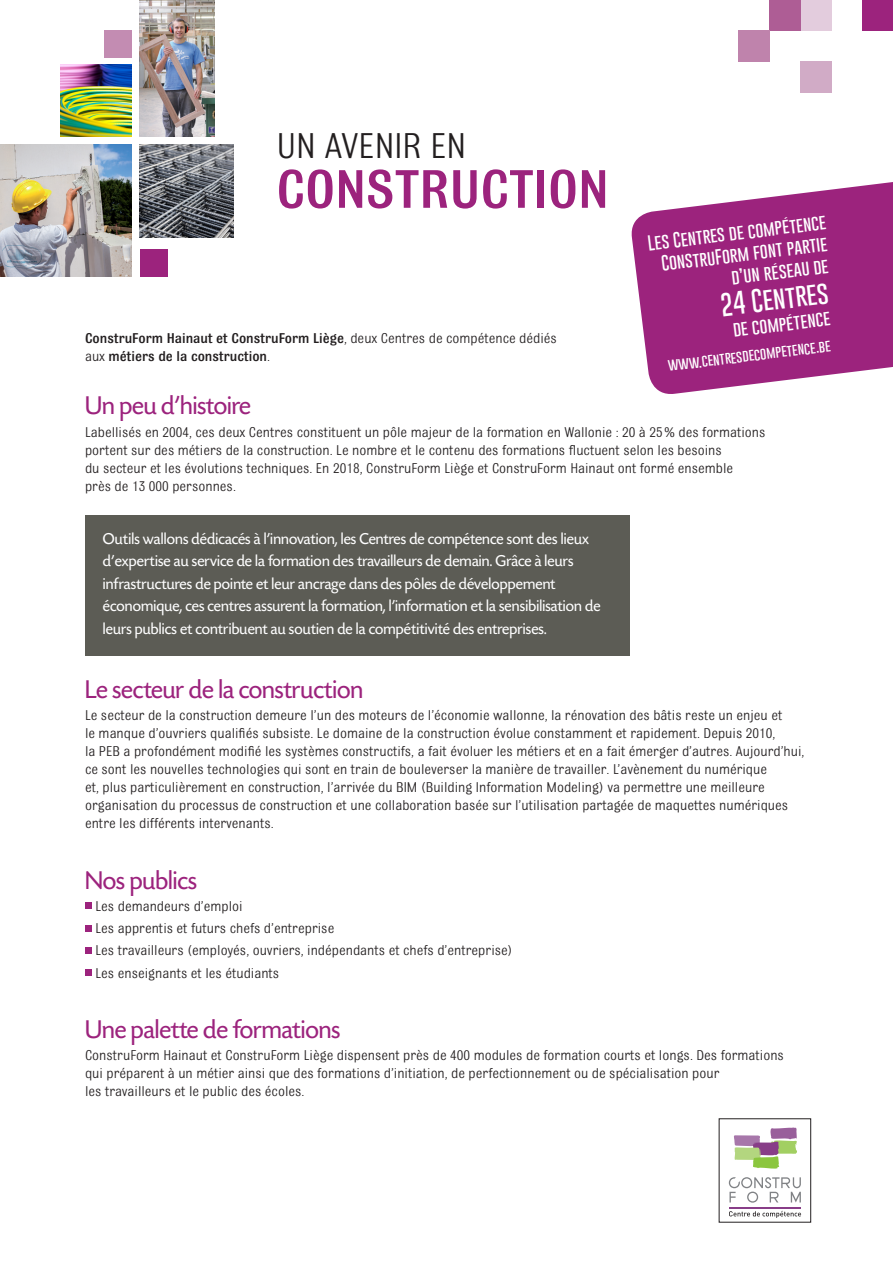
<style>
.page{position:relative;width:893px;height:1263px;background:#fff}
.page>*{position:absolute;margin:0;border:0;box-sizing:border-box;transform-origin:0 0}
.t1{font:500 57.3px "Bulldog";color:#9c237d}
.t2{font:37.95px "Bulldog";color:#231f20}
.t3{font:27px "Sh Today";color:#9c237d}
.t4{font:100 24.75px "Gobold";color:#fff}
.t5{font:16.5px/22.5px "Sh Today";letter-spacing:.01em;color:#fff}
.t6{font:100 16.5px/21.9px "Gobold";color:#fff;text-align:right}
.t7{font:15px/18px "Bulldog";color:#231f20}
.t8{font:500 15px/18px "Bulldog";color:#231f20}
.t9{font:100 13.05px "Gobold";color:#fff}
.s1{font-weight:400}
</style>
<div class="page">
<div style="left:800px;top:0;width:31px;height:31px;background:#e3ccdd"></div>
<div style="left:800px;top:62px;width:31px;height:31px;background:#d1abc6"></div>
<div style="left:769px;top:0;width:31px;height:31px;background:#ae5d95"></div>
<div style="left:738px;top:31px;width:31px;height:31px;background:#bf83ac"></div>
<div style="left:862px;top:0;width:31px;height:31px;background:#9c237d"></div>
<div style="left:105px;top:30px;width:27px;height:27px;background:#c38cb2"></div>
<div style="left:140px;top:249px;width:27px;height:27px;background:#9c237d"></div>
<div style="left:85px;top:902px;width:7px;height:7px;background:#9c237d"></div>
<div style="left:85px;top:925px;width:7px;height:6px;background:#9c237d"></div>
<div style="left:85px;top:947px;width:7px;height:7px;background:#9c237d"></div>
<div style="left:85px;top:969px;width:7px;height:7px;background:#9c237d"></div>
<div style="left:85px;top:515px;width:544px;height:140px;background:#5c5c55"></div>
<svg style="left:631px;top:182px;width:262px;height:212px;fill:#9c237d"></svg>
<svg style="left:729px;top:1177px;width:72px;height:26px"></svg>
<hr style="left:729px;top:1207px;width:72px;height:1px;background:#883e88">
<svg style="left:734px;top:1127px;width:63px;height:42px"></svg>
<svg style="left:729px;top:1211px;width:72px;height:7px"></svg>
<img style="left:0;top:144px;width:132px;height:132px">
<img style="left:140px;top:0;width:75px;height:136px">
<img style="left:140px;top:144px;width:93px;height:94px">
<img style="left:60px;top:65px;width:72px;height:71px">
<h2 class="t2" style="left:276px;top:127px;width:191px">UN AVENIR EN</h2>
<h1 class="t1" style="left:276px;top:160px;width:334px">CONSTRUCTION</h1>
<p class="t6" style="left:646px;top:232px;width:181px;rotate:-7deg">Les Centres de compétence<br>ConstruForm font partie d’un réseau de</p>
<h3 class="t4" style="left:719px;top:289px;width:110px;rotate:-7deg">24 Centres</h3>
<p class="t6" style="left:732px;top:319px;width:99px;rotate:-7deg">de compétence</p>
<p class="t9" style="left:667px;top:357px;width:165px;rotate:-7deg">www.centresdecompetence.be</p>
<p class="t8" style="left:85px;top:329px;width:473px">ConstruForm Hainaut et ConstruForm Liège<span class="s1">, deux Centres de compétence dédiés aux</span> métiers de la construction<span class="s1">.</span></p>
<h3 class="t3" style="left:85px;top:392px;width:167px">Un peu d’histoire</h3>
<p class="t7" style="left:85px;top:423px;width:682px">Labellisés en 2004, ces deux Centres constituent un pôle majeur de la formation en Wallonie : 20 à 25% des formations portent sur des métiers de la construction. Le nombre et le contenu des formations fluctuent selon les besoins<br>du secteur et les évolutions techniques. En 2018, ConstruForm Liège et ConstruForm Hainaut ont formé ensemble<br>près de 13 000 personnes.</p>
<p class="t5" style="left:103px;top:528px;width:499px">Outils wallons dédicacés à l’innovation, les Centres de compétence sont des lieux d’expertise au service de la formation des travailleurs de demain. Grâce à leurs infrastructures de pointe et leur ancrage dans des pôles de développement économique, ces centres assurent la formation, l’information et la sensibilisation de leurs publics et contribuent au soutien de la compétitivité des entreprises.</p>
<h3 class="t3" style="left:85px;top:675px;width:280px">Le secteur de la construction</h3>
<p class="t7" style="left:85px;top:706px;width:721px">Le secteur de la construction demeure l’un des moteurs de l’économie wallonne, la rénovation des bâtis reste un enjeu et<br>le manque d’ouvriers qualifiés subsiste. Le domaine de la construction évolue constamment et rapidement. Depuis 2010,<br>la PEB a profondément modifié les systèmes constructifs, a fait évoluer les métiers et en a fait émerger d’autres. Aujourd’hui, ce sont les nouvelles technologies qui sont en train de bouleverser la manière de travailler. L’avènement du numérique<br>et, plus particulièrement en construction, l’arrivée du BIM (Building Information Modeling) va permettre une meilleure organisation du processus de construction et une collaboration basée sur l’utilisation partagée de maquettes numériques entre les différents intervenants.</p>
<h3 class="t3" style="left:85px;top:866px;width:113px">Nos publics</h3>
<p class="t7" style="left:95px;top:895px;width:419px;line-height:22.2px">Les demandeurs d’emploi<br>Les apprentis et futurs chefs d’entreprise<br>Les travailleurs (employés, ouvriers, indépendants et chefs d’entreprise)<br>Les enseignants et les étudiants</p>
<h3 class="t3" style="left:85px;top:1015px;width:257px">Une palette de formations</h3>
<p class="t7" style="left:85px;top:1046px;width:700px">ConstruForm Hainaut et ConstruForm Liège dispensent près de 400 modules de formation courts et longs. Des formations qui préparent à un métier ainsi que des formations d’initiation, de perfectionnement ou de spécialisation pour<br>les travailleurs et le public des écoles.</p>
</div>
